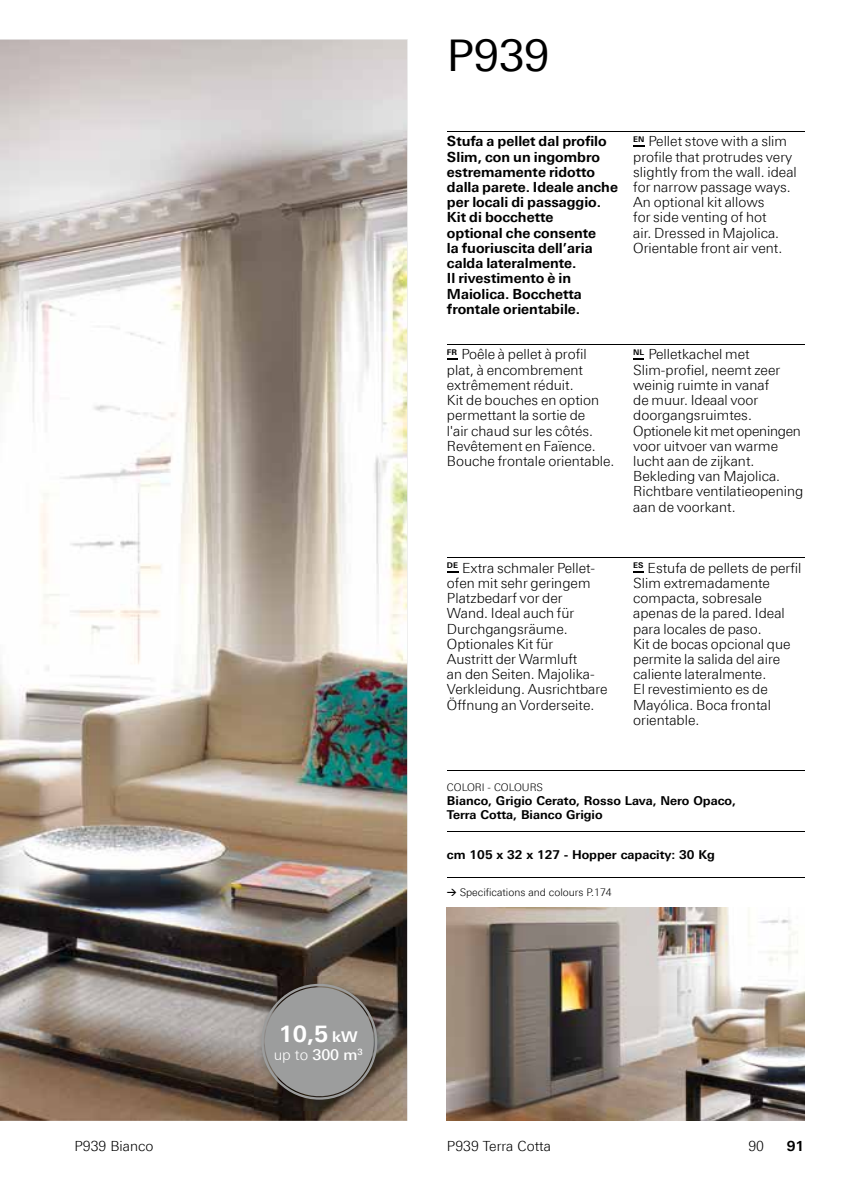
<style>
.page{position:relative;width:844px;height:1191px;background:#fff}
.page>*{position:absolute;margin:0;border:0;box-sizing:border-box;transform-origin:0 0}
.t1{font:43.75px "Linotype Univers 430";color:#000}
.t2{font:700 22.75px "Linotype Univers 630";color:#fff}
.t3{font:300 14.88px "Linotype Univers 330";color:#fff}
.t4{font:300 14px/15.2px "Linotype Univers 330";color:#000}
.t5{font:700 14px/15.2px "Linotype Univers 630";color:#000}
.t6{font:700 12.25px/14px "Linotype Univers 630";color:#000}
.t7{font:300 10.5px "Linotype Univers 330";color:#000}
.s1{font-size:14.88px}
.s2{font-family:"Linotype Univers 530";font-weight:500}
.s3{font-family:"Theinhardt";font-weight:500}
</style>
<div class="page">
<hr style="left:447px;top:770px;width:357px;height:1px;background:#000">
<img style="left:0;top:40px;width:407px;height:1080px">
<hr style="left:447px;top:131px;width:357px;height:1px;background:#000">
<hr style="left:447px;top:557px;width:357px;height:1px;background:#000">
<hr style="left:447px;top:344px;width:357px;height:1px;background:#000">
<svg style="left:633px;top:145px;width:11px;height:2px"></svg>
<hr style="left:447px;top:877px;width:357px;height:1px;background:#000">
<img style="left:447px;top:907px;width:357px;height:213px">
<hr style="left:447px;top:831px;width:357px;height:1px;background:#000">
<img style="left:254px;top:976px;width:134px;height:135px">
<svg style="left:261px;top:983px;width:116px;height:116px;background:#8c8987"></svg>
<h1 class="t1" style="left:447px;top:31px;width:104px">P939</h1>
<p class="t5" style="left:447px;top:134px;width:172px">Stufa a pellet dal profilo<br>Slim, con un ingombro estremamente ridotto dalla parete. Ideale anche per locali di passaggio.<br>Kit di bocchette<br>optional che consente<br>la fuoriuscita dell’aria calda lateralmente.<br>Il rivestimento è in<br>Maiolica. Bocchetta frontale orientabile.</p>
<p class="t4" style="left:447px;top:347px;width:169px"><sup>FR</sup> Poêle à pellet à profil plat, à encombrement extrêmement réduit.<br>Kit de bouches en option permettant la sortie de<br>l'air chaud sur les côtés.<br>Revêtement en Faïence.<br>Bouche frontale orientable.</p>
<p class="t4" style="left:633px;top:134px;width:165px"><sup>EN</sup> Pellet stove with a slim profile that protrudes very slightly from the wall. ideal for narrow passage ways.<br>An optional kit allows<br>for side venting of hot<br>air. Dressed in Majolica.<br>Orientable front air vent.</p>
<p class="t4" style="left:633px;top:347px;width:171px"><sup>NL</sup> Pelletkachel met<br>Slim-profiel, neemt zeer weinig ruimte in vanaf<br>de muur. Ideaal voor doorgangsruimtes.<br>Optionele kit met openingen voor uitvoer van warme lucht aan de zijkant.<br>Bekleding van Majolica.<br>Richtbare ventilatieopening aan de voorkant.</p>
<p class="t4" style="left:447px;top:560px;width:162px"><sup>DE</sup> Extra schmaler Pellet&shy;ofen mit sehr geringem<br>Platzbedarf vor der<br>Wand. Ideal auch für<br>Durchgangsräume.<br>Optionales Kit für<br>Austritt der Warmluft<br>an den Seiten. Majolika-<br>Verkleidung. Ausrichtbare<br>Öffnung an Vorderseite.</p>
<p class="t4" style="left:633px;top:560px;width:170px"><sup>ES</sup> Estufa de pellets de perfil<br>Slim extremadamente compacta, sobresale apenas de la pared. Ideal para locales de paso.<br>Kit de bocas opcional que permite la salida del aire caliente lateralmente.<br>El revestimiento es de<br>Mayólica. Boca frontal orientable.</p>
<p class="t7" style="left:447px;top:781px;width:98px">COLORI - COLOURS</p>
<p class="t6" style="left:447px;top:793px;width:290px">Bianco, Grigio Cerato, Rosso Lava, Nero Opaco,<br>Terra Cotta, Bianco Grigio</p>
<p class="t6" style="left:447px;top:847px;width:269px">cm 105 x 32 x 127 - Hopper capacity: 30 Kg</p>
<h2 class="t2" style="left:278px;top:1020px;width:81px">10,5 <span class="s1">kW</span></h2>
<p class="t3" style="left:274px;top:1045px;width:90px">up to <span class="s2">300 m</span><sup>3</sup></p>
<p class="t7" style="left:447px;top:886px;width:166px"><span class="s3">→</span> Specifications and colours P.174</p>
<p class="t4" style="left:74px;top:1138px;width:80px">P939 Bianco</p>
<p class="t4" style="left:447px;top:1138px;width:106px">P939 Terra Cotta</p>
<p class="t4" style="left:748px;top:1138px;width:17px">90</p>
<p class="t5" style="left:786px;top:1138px;width:19px">91</p>
</div>
